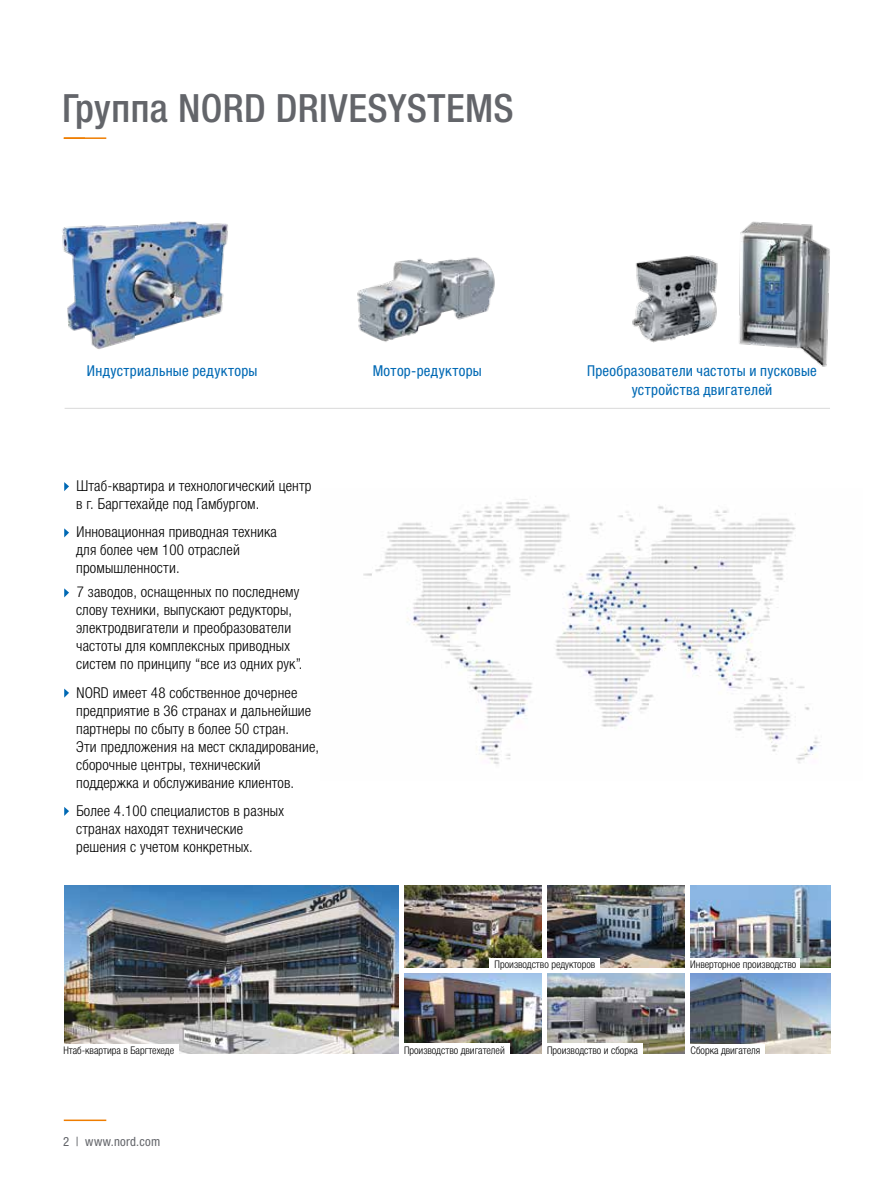
<style>
.page{position:relative;width:893px;height:1188px;background:#fff}
.page>*{position:absolute;margin:0;border:0;box-sizing:border-box;transform-origin:0 0}
.t1{font:500 condensed 39px "Helvetica Neue LTW1 G";letter-spacing:.01em;color:#63656a}
.t2{font:300 condensed 15px/18px "Helvetica Neue LTW1 G";letter-spacing:.01em;color:#000}
.t3{font:condensed 15px/18.3px "Helvetica Neue LTW1 G";letter-spacing:.02em;color:#0069b4;text-align:center}
.t4{font:condensed 12.75px "Helvetica Neue LTW1 G";letter-spacing:.02em;color:#63656a}
.t5{font:300 condensed 10.5px "Helvetica Neue LTW1 G";color:#000}
</style>
<div class="page">
<hr style="left:64px;top:137px;width:42px;height:2px;background:#ef7d00">
<hr style="left:64px;top:1120px;width:42px;height:1px;background:#ef7d00">
<img style="left:739px;top:221px;width:91px;height:146px">
<img style="left:62px;top:221px;width:166px;height:128px">
<img style="left:632px;top:255px;width:86px;height:88px">
<img style="left:357px;top:257px;width:138px;height:85px">
<hr style="left:65px;top:408px;width:765px;height:1px;background:#dadada">
<img style="left:65px;top:885px;width:334px;height:169px">
<img style="left:547px;top:885px;width:138px;height:83px">
<img style="left:404px;top:885px;width:138px;height:83px">
<img style="left:404px;top:973px;width:138px;height:81px">
<img style="left:690px;top:885px;width:140px;height:83px">
<div style="left:689px;top:958px;width:111px;height:38px;background:#fff"></div>
<div style="left:490px;top:958px;width:110px;height:13px;background:#fff"></div>
<img style="left:547px;top:973px;width:138px;height:81px">
<div style="left:402px;top:1044px;width:108px;height:36px;background:#fff"></div>
<div style="left:545px;top:1044px;width:97px;height:38px;background:#fff"></div>
<img style="left:690px;top:973px;width:140px;height:81px">
<div style="left:686px;top:1044px;width:79px;height:35px;background:#fff"></div>
<svg style="left:64px;top:482px;width:5px;height:9px"></svg>
<svg style="left:64px;top:528px;width:5px;height:9px"></svg>
<svg style="left:64px;top:588px;width:5px;height:9px"></svg>
<svg style="left:64px;top:689px;width:5px;height:9px"></svg>
<svg style="left:64px;top:807px;width:5px;height:9px"></svg>
<div style="left:63px;top:1044px;width:116px;height:29px;background:#fff"></div>
<img style="left:363px;top:499px;width:457px;height:265px">
<h1 class="t1" style="left:62px;top:85px;width:453px">Группа NORD DRIVESYSTEMS</h1>
<p class="t3" style="left:87px;top:362px;width:172px">Индустриальные редукторы</p>
<p class="t3" style="left:373px;top:362px;width:111px">Мотор-редукторы</p>
<p class="t3" style="left:587px;top:362px;width:231px">Преобразователи частоты и пусковые устройства двигателей</p>
<p class="t2" style="left:76px;top:477px;width:237px">Штаб-квартира и технологический центр в г. Баргтехайде под Гамбургом.</p>
<p class="t2" style="left:76px;top:523px;width:202px">Инновационная приводная техника для более чем 100 отраслей промышленности.</p>
<p class="t2" style="left:76px;top:583px;width:228px">7 заводов, оснащенных по последнему слову техники, выпускают редукторы, электродвигатели и преобразователи частоты для комплексных приводных систем по принципу “все из одних рук”.</p>
<p class="t2" style="left:76px;top:684px;width:245px">NORD имеет 48 собственное дочернее предприятие в 36 странах и дальнейшие партнеры по сбыту в более 50 стран.<br>Эти предложения на мест складирование, сборочные центры, технический поддержка и обслуживание клиентов.</p>
<p class="t2" style="left:76px;top:802px;width:209px">Более 4.100 специалистов в разных странах находят технические решения с учетом конкретных.</p>
<p class="t5" style="left:495px;top:958px;width:102px">Производство редукторов</p>
<p class="t5" style="left:690px;top:958px;width:108px">Инверторное производство</p>
<p class="t5" style="left:64px;top:1044px;width:112px">Hтаб-квартира в Баргтехеде</p>
<p class="t5" style="left:404px;top:1044px;width:102px">Производство двигателей</p>
<p class="t5" style="left:547px;top:1044px;width:92px">Производство и сборка</p>
<p class="t5" style="left:691px;top:1044px;width:71px">Сборка двигателя</p>
<p class="t4" style="left:63px;top:1134px;width:98px">2 | www.nord.com</p>
</div>
